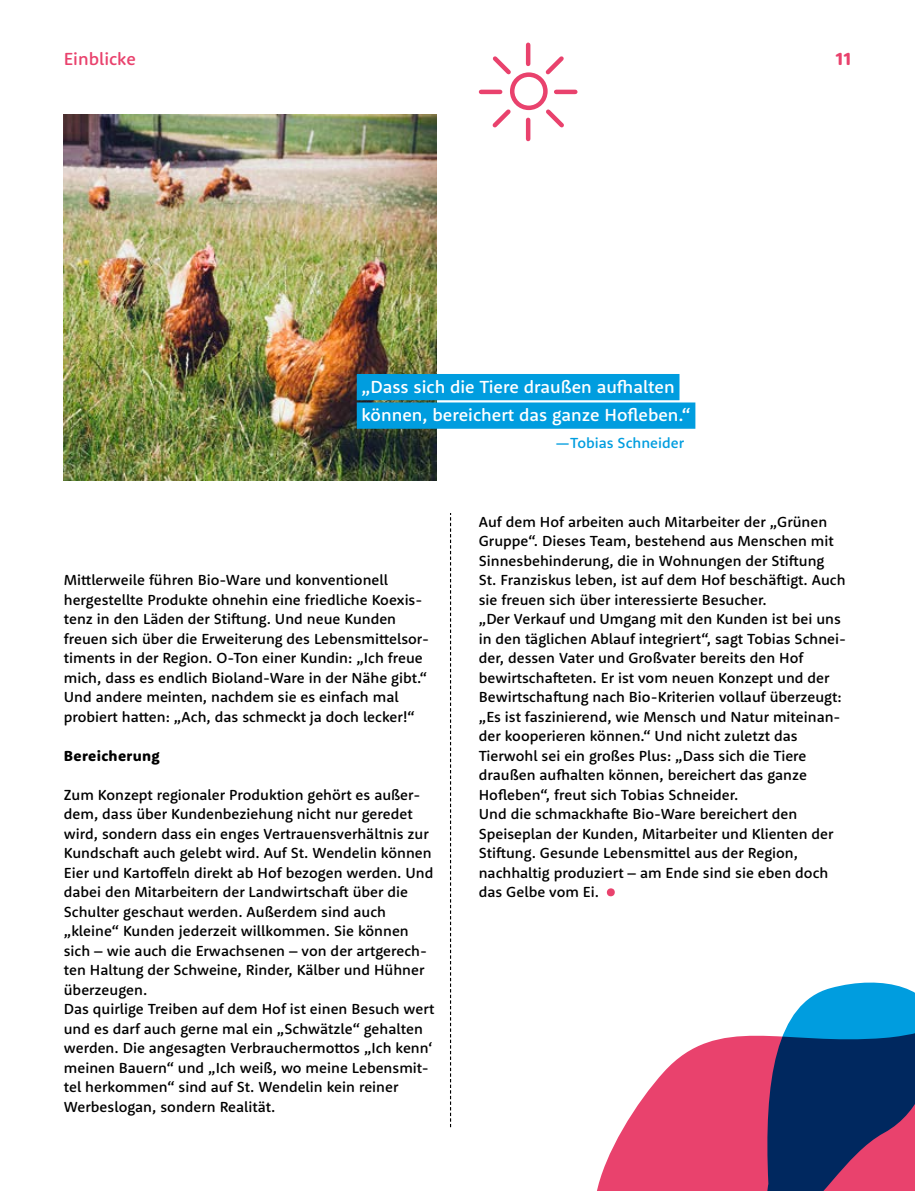
<style>
.page{position:relative;width:915px;height:1191px;background:#fff}
.page>*{position:absolute;margin:0;border:0;box-sizing:border-box;transform-origin:0 0}
.t1{font:54px "Rooney Sans";color:#e9426d}
.t2{font:18px/28.5px "Rooney Sans";color:#fff}
.t3{font:18px "Rooney Sans";color:#e9426d}
.t4{font:700 18px "Rooney Sans";color:#e9426d}
.t5{font:15px/19.5px "Rooney Sans";color:#000}
.t6{font:15px "Rooney Sans";color:#009ddf}
.t7{font:700 15px "Rooney Sans";letter-spacing:.02em;color:#000}
</style>
<div class="page">
<svg style="left:450px;top:513px;width:1px;height:614px"></svg>
<svg style="left:597px;top:1035px;width:160px;height:156px;fill:#e9426d"></svg>
<svg style="left:757px;top:982px;width:157px;height:209px;background:#405486"></svg>
<div style="left:510px;top:72px;width:37px;height:38px;border:4px solid #e9426d;border-radius:50%"></div>
<div style="left:525px;top:45px;width:5px;height:19px;background:#e9426d"></div>
<div style="left:525px;top:120px;width:5px;height:19px;background:#e9426d"></div>
<hr style="left:556px;top:90px;width:19px;height:4px;background:#e9426d">
<hr style="left:481px;top:90px;width:19px;height:4px;background:#e9426d">
<svg style="left:541px;top:56px;width:23px;height:22px"></svg>
<svg style="left:492px;top:109px;width:19px;height:19px"></svg>
<svg style="left:492px;top:56px;width:19px;height:19px"></svg>
<svg style="left:541px;top:105px;width:23px;height:23px"></svg>
<img style="left:64px;top:115px;width:372px;height:366px">
<div style="left:356px;top:374px;width:323px;height:26px;background:#009ddf"></div>
<div style="left:356px;top:402px;width:339px;height:27px;background:#009ddf"></div>
<p class="t3" style="left:64px;top:47px;width:73px">Einblicke</p>
<p class="t4" style="left:835px;top:47px;width:17px">11</p>
<p class="t2" style="left:361px;top:372px;width:330px">„Dass sich die Tiere draußen aufhalten können, bereichert das ganze Hofleben.“</p>
<p class="t5" style="left:64px;top:570px;width:366px">Mittlerweile führen Bio-Ware und konventionell hergestellte Produkte ohnehin eine friedliche Koexis&shy;tenz in den Läden der Stiftung. Und neue Kunden freuen sich über die Erweiterung des Lebensmittelsor&shy;timents in der Region. O-Ton einer Kundin: „Ich freue mich, dass es endlich Bioland-Ware in der Nähe gibt.“ Und andere meinten, nachdem sie es einfach mal probiert hatten: „Ach, das schmeckt ja doch lecker!“</p>
<p class="t7" style="left:64px;top:745px;width:97px">Bereicherung</p>
<p class="t5" style="left:64px;top:784px;width:372px">Zum Konzept regionaler Produktion gehört es außer&shy;dem, dass über Kundenbeziehung nicht nur geredet wird, sondern dass ein enges Vertrauensverhältnis zur Kundschaft auch gelebt wird. Auf St. Wendelin können Eier und Kartoffeln direkt ab Hof bezogen werden. Und dabei den Mitarbeitern der Landwirtschaft über die Schulter geschaut werden. Außerdem sind auch „kleine“ Kunden jederzeit willkommen. Sie können sich – wie auch die Erwachsenen – von der artgerech&shy;ten Haltung der Schweine, Rinder, Kälber und Hühner überzeugen.<br>Das quirlige Treiben auf dem Hof ist einen Besuch wert und es darf auch gerne mal ein „Schwätzle“ gehalten werden. Die angesagten Verbrauchermottos „Ich kenn‘ meinen Bauern“ und „Ich weiß, wo meine Lebensmit&shy;tel herkommen“ sind auf St. Wendelin kein reiner Werbeslogan, sondern Realität.</p>
<p class="t6" style="left:555px;top:433px;width:131px">—Tobias Schneider</p>
<p class="t5" style="left:478px;top:511px;width:369px">Auf dem Hof arbeiten auch Mitarbeiter der „Grünen Gruppe“. Dieses Team, bestehend aus Menschen mit Sinnesbehinderung, die in Wohnungen der Stiftung<br>St. Franziskus leben, ist auf dem Hof beschäftigt. Auch sie freuen sich über interessierte Besucher.<br>„Der Verkauf und Umgang mit den Kunden ist bei uns in den täglichen Ablauf integriert“, sagt Tobias Schnei&shy;der, dessen Vater und Großvater bereits den Hof bewirtschafteten. Er ist vom neuen Konzept und der Bewirtschaftung nach Bio-Kriterien vollauf überzeugt: „Es ist faszinierend, wie Mensch und Natur miteinan&shy;der kooperieren können.“ Und nicht zuletzt das Tierwohl sei ein großes Plus: „Dass sich die Tiere draußen aufhalten können, bereichert das ganze Hofleben“, freut sich Tobias Schneider.<br>Und die schmackhafte Bio-Ware bereichert den Speiseplan der Kunden, Mitarbeiter und Klienten der Stiftung. Gesunde Lebensmittel aus der Region, nachhaltig produziert – am Ende sind sie eben doch das Gelbe vom Ei.</p>
<h1 class="t1" style="left:603px;top:841px;width:17px">.</h1>
</div>
